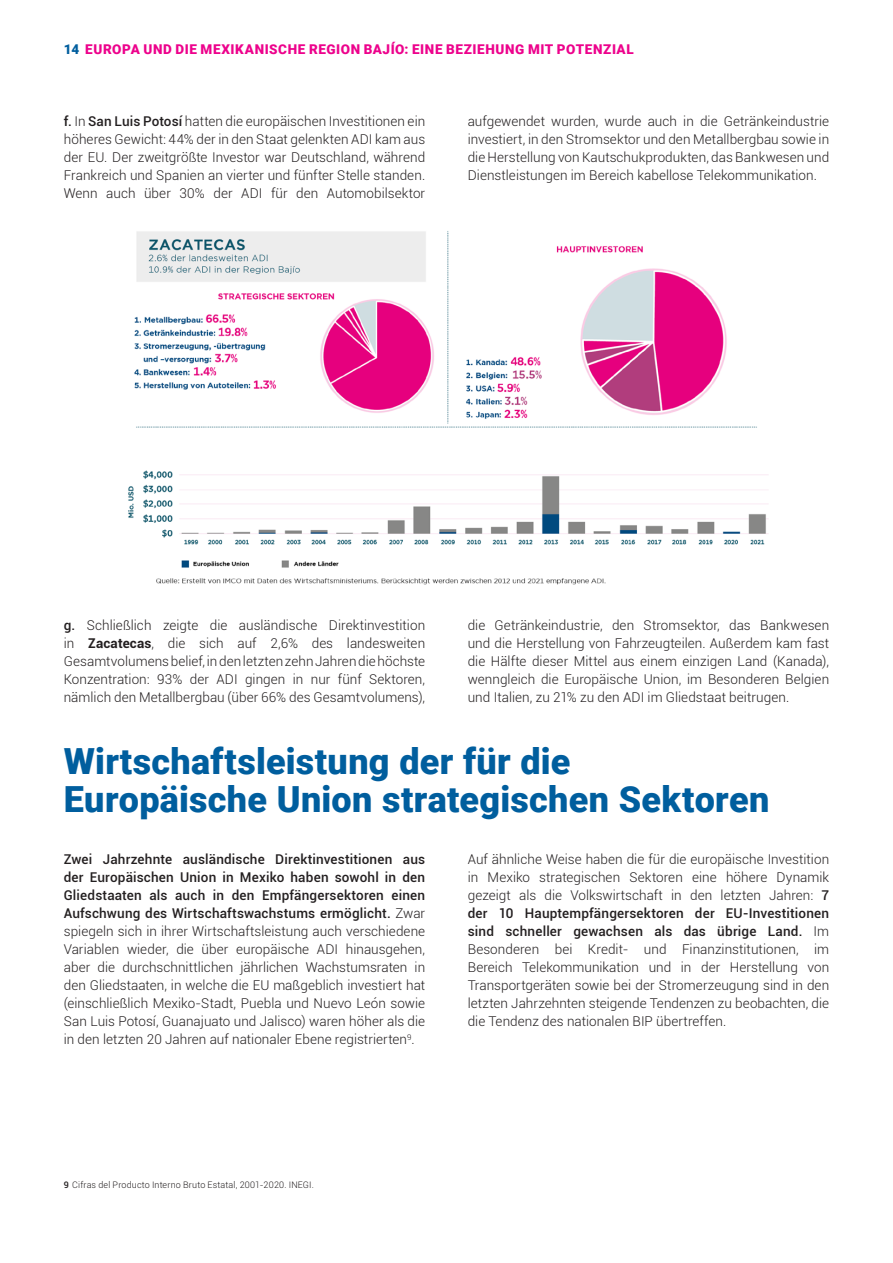
<style>
.page{position:relative;width:893px;height:1263px;background:#fff}
.page>*{position:absolute;margin:0;border:0;box-sizing:border-box;transform-origin:0 0}
.Überschriften{font:900 36px "Roboto";letter-spacing:.005em;color:#005e9e}
.Copytext{font:300 13.5px/18px "Roboto";letter-spacing:.005em;color:#231f20;text-align:justify}
.t1{font:900 13.5px "Roboto";letter-spacing:.045em;color:#ed028c}
.foot{font:300 9px "Roboto";letter-spacing:.02em;color:#231f20}
.s1{color:#005e9e}
.s2{font-weight:500}
.s3{font-weight:700}
</style>
<div class="page">
<img style="left:128px;top:231px;width:641px;height:354px">
<p class="t1" style="left:64px;top:40px;width:571px"><span class="s1">14</span> EUROPA UND DIE MEXIKANISCHE REGION BAJÍO: EINE BEZIEHUNG MIT POTENZIAL</p>
<p class="Copytext" style="left:64px;top:112px;width:363px"><span class="s2">f.</span> In <span class="s2">San Luis Potosí</span> hatten die europäischen Investitionen ein höheres Gewicht: 44% der in den Staat gelenkten ADI kam aus der EU. Der zweitgrößte Investor war Deutschland, während Frankreich und Spanien an vierter und fünfter Stelle standen.<br>Wenn auch über 30% der ADI für den Automobilsektor</p>
<p class="Copytext" style="left:468px;top:112px;width:363px">aufgewendet wurden, wurde auch in die Getränkeindustrie investiert, in den Stromsektor und den Metallbergbau sowie in die Herstellung von Kautschukprodukten, das Bankwesen und Dienstleistungen im Bereich kabellose Telekommunikation.</p>
<p class="Copytext" style="left:64px;top:616px;width:363px"><span class="s2">g.</span> Schließlich zeigte die ausländische Direktinvestition in <span class="s3">Zacatecas</span>, die sich auf 2,6% des landesweiten Gesamtvolumens belief, in den letzten zehn Jahren die höchste Konzentration: 93% der ADI gingen in nur fünf Sektoren, nämlich den Metallbergbau (über 66% des Gesamtvolumens),</p>
<p class="Copytext" style="left:468px;top:616px;width:363px">die Getränkeindustrie, den Stromsektor, das Bankwesen und die Herstellung von Fahrzeugteilen. Außerdem kam fast die Hälfte dieser Mittel aus einem einzigen Land (Kanada), wenngleich die Europäische Union, im Besonderen Belgien und Italien, zu 21% zu den ADI im Gliedstaat beitrugen.</p>
<p class="Überschriften" style="left:64px;top:736px;width:508px">Wirtschaftsleistung der für die</p>
<p class="Überschriften" style="left:64px;top:773px;width:707px">Europäische Union strategischen Sektoren</p>
<p class="Copytext" style="left:64px;top:850px;width:363px"><span class="s2">Zwei Jahrzehnte ausländische Direktinvestitionen aus der Europäischen Union in Mexiko haben sowohl in den Gliedstaaten als auch in den Empfängersektoren einen Aufschwung des Wirtschaftswachstums ermöglicht.</span> Zwar spiegeln sich in ihrer Wirtschaftsleistung auch verschiedene Variablen wieder, die über europäische ADI hinausgehen, aber die durchschnittlichen jährlichen Wachstumsraten in den Gliedstaaten, in welche die EU maßgeblich investiert hat (einschließlich Mexiko-Stadt, Puebla und Nuevo León sowie San Luis Potosí, Guanajuato und Jalisco) waren höher als die in den letzten 20 Jahren auf nationaler Ebene registrierten<sup>9</sup>.</p>
<p class="Copytext" style="left:468px;top:850px;width:363px">Auf ähnliche Weise haben die für die europäische Investition in Mexiko strategischen Sektoren eine höhere Dynamik gezeigt als die Volkswirtschaft in den letzten Jahren: <span class="s2">7 der 10 Hauptempfängersektoren der EU-Investitionen sind schneller gewachsen als das übrige Land.</span> Im Besonderen bei Kredit- und Finanzinstitutionen, im Bereich Telekommunikation und in der Herstellung von Transportgeräten sowie bei der Stromerzeugung sind in den letzten Jahrzehnten steigende Tendenzen zu beobachten, die die Tendenz des nationalen BIP übertreffen.</p>
<p class="foot" style="left:64px;top:1178px;width:252px"><span class="s2">9</span> Cifras del Producto Interno Bruto Estatal, 2001-2020. INEGI.</p>
</div>
